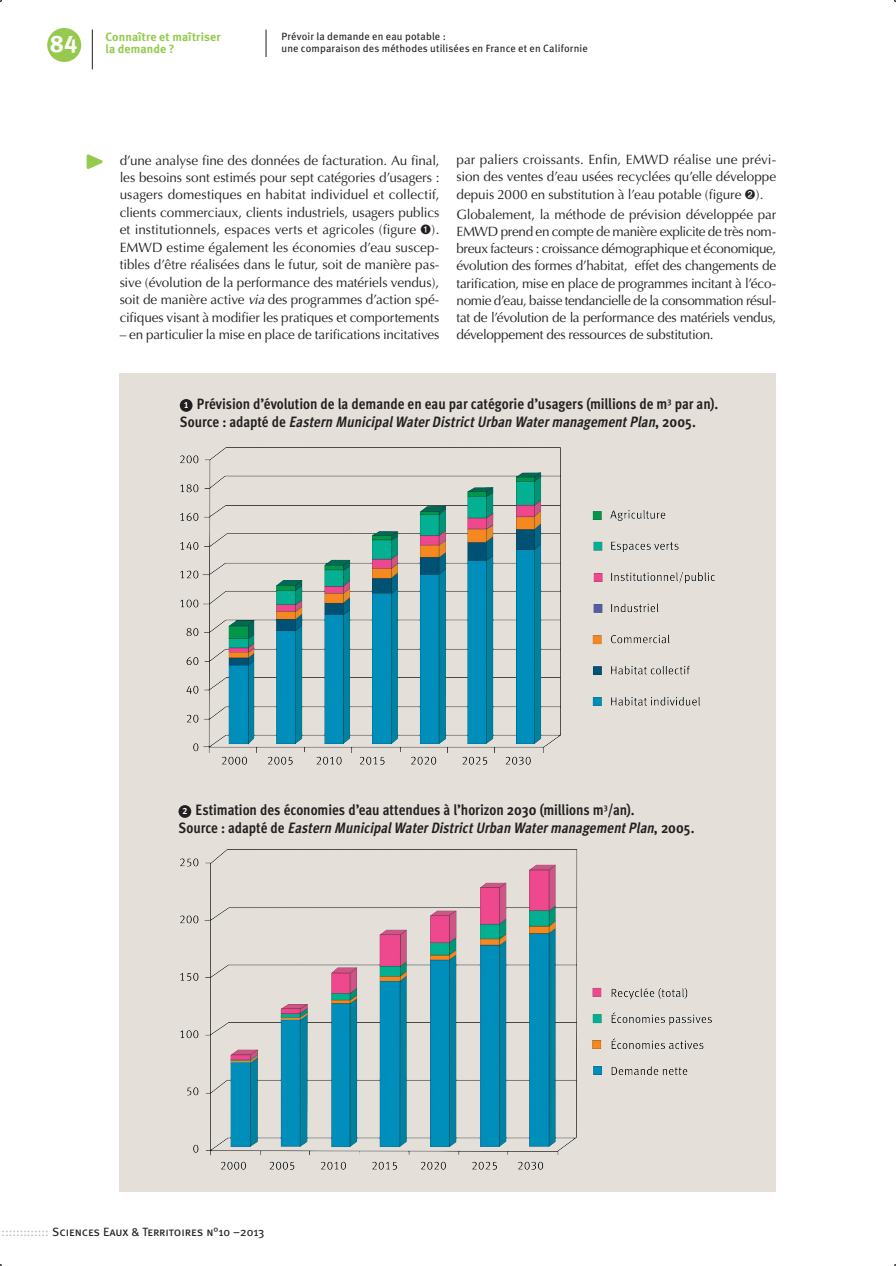
<style>
.page{position:relative;width:896px;height:1266px;background:#fff}
.page>*{position:absolute;margin:0;border:0;box-sizing:border-box;transform-origin:0 0}
.t1{font:24px "Meta Bold Caps Expert";color:#fff}
.t2{font:700 15px/18px "Meta Cond OT";letter-spacing:-.005em;color:#231f20}
.t3{font:13.5px/17.4px "Optima";letter-spacing:-.015em;color:#231f20;text-align:justify}
.t4{font:12px "Meta Book Caps";color:#231f20}
.t5{font:700 12px/12px "Meta";letter-spacing:.01em;color:#96ca4e}
.t6{font:10.5px/12px "Meta Book LF";letter-spacing:.015em;color:#231f20}
.s1{font-style:italic}
.s2{font-family:"Meta Bold LF Caps";font-weight:400;font-size:9px;color:#fff}
.s3{color:#bcbdc0}
</style>
<div class="page">
<div style="left:120px;top:373px;width:656px;height:819px;background:#e4e0d9"></div>
<div style="left:180px;top:399px;width:12px;height:13px;background:#231f20;border-radius:50%"></div>
<div style="left:178px;top:805px;width:13px;height:12px;background:#231f20;border-radius:50%"></div>
<svg style="left:86px;top:154px;width:17px;height:15px"></svg>
<svg style="left:266px;top:30px;width:1px;height:27px"></svg>
<img style="left:180px;top:448px;width:534px;height:316px">
<img style="left:180px;top:849px;width:531px;height:320px">
<div style="left:47px;top:28px;width:34px;height:34px;background:#96ca4e;border-radius:50%"></div>
<hr style="left:92px;top:30px;width:1px;height:39px;background:#231f20">
<h1 class="t1" style="left:50px;top:30px;width:29px">84</h1>
<p class="t5" style="left:105px;top:30px;width:116px">Connaître et maîtriser la demande ?</p>
<p class="t6" style="left:281px;top:30px;width:308px">Prévoir la demande en eau potable :<br>une comparaison des méthodes utilisées en France et en Californie</p>
<p class="t3" style="left:120px;top:151px;width:321px">d’une analyse fine des données de facturation. Au final, les besoins sont estimés pour sept catégories d’usagers : usagers domestiques en habitat individuel et collectif, clients commerciaux, clients industriels, usagers publics et institutionnels, espaces verts et agricoles (figure ➊).<br>EMWD estime également les économies d’eau suscep&shy;tibles d’être réalisées dans le futur, soit de manière pas&shy;sive (évolution de la performance des matériels vendus), soit de manière active <span class="s1">via</span> des programmes d’action spé&shy;cifiques visant à modifier les pratiques et comportements</p>
<p class="t3" style="left:120px;top:326px;width:321px">– en particulier la mise en place de tarifications incitatives</p>
<p class="t3" style="left:456px;top:151px;width:321px">par paliers croissants. Enfin, EMWD réalise une prévi&shy;sion des ventes d’eau usées recyclées qu’elle développe depuis 2000 en substitution à l’eau potable (figure ➋).</p>
<p class="t3" style="left:456px;top:206px;width:321px">Globalement, la méthode de prévision développée par EMWD prend en compte de manière explicite de très nom&shy;breux facteurs : croissance démographique et économique, évolution des formes d’habitat, effet des changements de tarification, mise en place de programmes incitant à l’éco&shy;nomie d’eau, baisse tendancielle de la consommation résul&shy;tat de l’évolution de la performance des matériels vendus, développement des ressources de substitution.</p>
<p class="t2" style="left:180px;top:395px;width:540px"><span class="s2">1</span> Prévision d’évolution de la demande en eau par catégorie d’usagers (millions de m<sup>3</sup> par an).<br>S o u r c e : a d a p t é d e <span class="s1">Eastern MunicipalWaterDistrictUrban WatermanagementPlan</span>, 2 0 0 5 .</p>
<p class="t2" style="left:178px;top:801px;width:517px"><span class="s2">2</span> Estimation des économies d’eau attendues à l’horizon 2030 (millions m<sup>3</sup>/an).<br>S o u r c e : a d a p t é d e <span class="s1">Eastern MunicipalWaterDistrictUrban WatermanagementPlan</span>, 2 0 0 5 .</p>
<p class="t4" style="left:2px;top:1224px;width:264px"><span class="s3">:::::::::::::</span> Sciences Eaux &amp; Territoires n°10 –2013</p>
</div>
